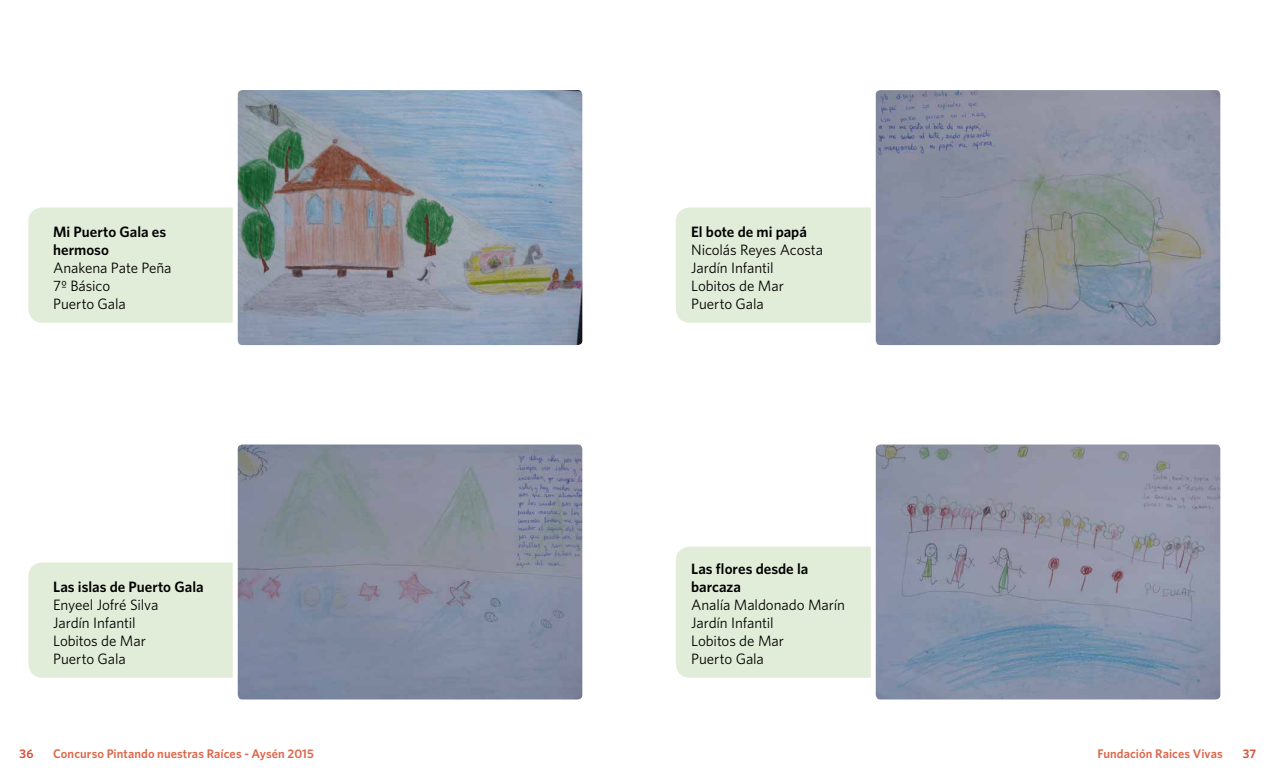
<style>
.page{position:relative;width:1276px;height:780px;background:#fff}
.page>*{position:absolute;margin:0;border:0;box-sizing:border-box;transform-origin:0 0}
.t1{font:15px/18px "Whitney";letter-spacing:-.005em;color:#000}
.t2{font:600 15px/18px "Whitney";color:#000}
.t3{font:600 12.5px "Whitney";letter-spacing:.005em;color:#dc674c}
.t4{font:600 12.5px "Whitney";color:#d74f38}
</style>
<div class="page">
<div style="left:28px;top:207px;width:533px;height:116px;background:#e2edd9;border-radius:14px"></div>
<div style="left:28px;top:562px;width:533px;height:115px;background:#e2edd9;border-radius:14px"></div>
<img style="left:239px;top:91px;width:342px;height:253px">
<div style="left:233px;top:85px;width:354px;height:265px;border:5px solid #fff;border-radius:7px"></div>
<img style="left:239px;top:445px;width:342px;height:253px">
<div style="left:233px;top:439px;width:354px;height:265px;border:5px solid #fff;border-radius:7px"></div>
<div style="left:676px;top:207px;width:532px;height:116px;background:#e2edd9;border-radius:14px"></div>
<div style="left:676px;top:546px;width:532px;height:131px;background:#e2edd9;border-radius:14px"></div>
<img style="left:876px;top:91px;width:343px;height:253px">
<div style="left:870px;top:85px;width:355px;height:265px;border:5px solid #fff;border-radius:7px"></div>
<img style="left:876px;top:445px;width:343px;height:253px">
<div style="left:870px;top:439px;width:355px;height:265px;border:5px solid #fff;border-radius:7px"></div>
<p class="t2" style="left:53px;top:222px;width:115px">Mi Puerto Gala es hermoso</p>
<p class="t1" style="left:53px;top:258px;width:120px">Anakena Pate Peña<br>7º Básico<br>Puerto Gala</p>
<p class="t2" style="left:53px;top:577px;width:152px">Las islas de Puerto Gala</p>
<p class="t1" style="left:53px;top:595px;width:107px">Enyeel Jofré Silva<br>Jardín Infantil<br>Lobitos de Mar<br>Puerto Gala</p>
<p class="t2" style="left:691px;top:222px;width:117px">El bote de mi papá</p>
<p class="t1" style="left:691px;top:240px;width:133px">Nicolás Reyes Acosta<br>Jardín Infantil<br>Lobitos de Mar<br>Puerto Gala</p>
<p class="t2" style="left:691px;top:559px;width:119px">Las flores desde la barcaza</p>
<p class="t1" style="left:691px;top:595px;width:155px">Analía Maldonado Marín<br>Jardín Infantil<br>Lobitos de Mar<br>Puerto Gala</p>
<p class="t4" style="left:20px;top:746px;width:15px">36</p>
<p class="t3" style="left:53px;top:746px;width:262px">Concurso Pintando nuestras Raíces - Aysén 2015</p>
<p class="t3" style="left:1097px;top:746px;width:127px">Fundación Raices Vivas</p>
<p class="t4" style="left:1242px;top:746px;width:15px">37</p>
</div>
